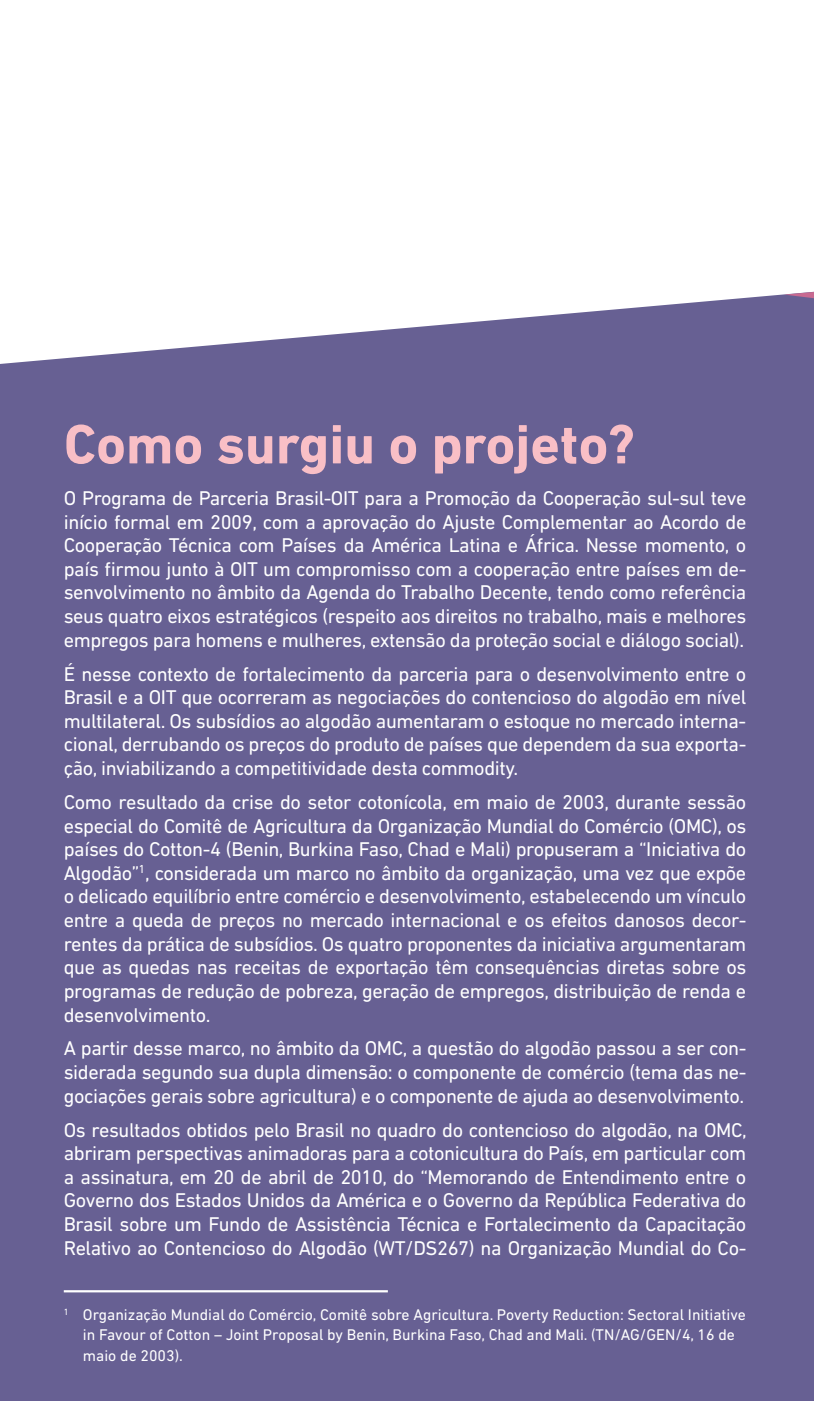
<style>
.page{position:relative;width:814px;height:1401px;background:#fff}
.page>*{position:absolute;margin:0;border:0;box-sizing:border-box;transform-origin:0 0}
.t1{font:700 56.25px "DIN Next LT Pro";color:#f9bfc6}
.t2{font:20.25px/23.6px "DIN Next LT Pro";letter-spacing:-.02em;color:#fff;text-align:justify}
.t3{font:15.75px/20.2px "DIN Next LT Pro";color:#fff}
</style>
<div class="page">
<div style="left:0;top:294px;width:814px;height:1107px;background:#676093"></div>
<svg style="left:784px;top:291px;width:30px;height:55px;background:#726696"></svg>
<hr style="left:64px;top:1290px;width:324px;height:2px;background:#fff">
<h1 class="t1" style="left:64px;top:411px;width:573px">Como surgiu o projeto?</h1>
<p class="t2" style="left:64px;top:486px;width:684px">O Programa de Parceria Brasil-OIT para a Promoção da Cooperação sul-sul teve início formal em 2009, com a aprovação do Ajuste Complementar ao Acordo de Cooperação Técnica com Países da América Latina e África. Nesse momento, o país firmou junto à OIT um compromisso com a cooperação entre países em de&shy;senvolvimento no âmbito da Agenda do Trabalho Decente, tendo como referência seus quatro eixos estratégicos (respeito aos direitos no trabalho, mais e melhores empregos para homens e mulheres, extensão da proteção social e diálogo social).</p>
<p class="t2" style="left:64px;top:661px;width:684px">É nesse contexto de fortalecimento da parceria para o desenvolvimento entre o Brasil e a OIT que ocorreram as negociações do contencioso do algodão em nível multilateral. Os subsídios ao algodão aumentaram o estoque no mercado interna&shy;cional, derrubando os preços do produto de países que dependem da sua exporta&shy;ção, inviabilizando a competitividade desta commodity.</p>
<p class="t2" style="left:64px;top:790px;width:684px">Como resultado da crise do setor cotonícola, em maio de 2003, durante sessão especial do Comitê de Agricultura da Organização Mundial do Comércio (OMC), os países do Cotton-4 (Benin, Burkina Faso, Chad e Mali) propuseram a “Iniciativa do Algodão”<sup>1</sup>, considerada um marco no âmbito da organização, uma vez que expõe o delicado equilíbrio entre comércio e desenvolvimento, estabelecendo um vínculo entre a queda de preços no mercado internacional e os efeitos danosos decor&shy;rentes da prática de subsídios. Os quatro proponentes da iniciativa argumentaram que as quedas nas receitas de exportação têm consequências diretas sobre os programas de redução de pobreza, geração de empregos, distribuição de renda e desenvolvimento.</p>
<p class="t2" style="left:64px;top:1036px;width:684px">A partir desse marco, no âmbito da OMC, a questão do algodão passou a ser con&shy;siderada segundo sua dupla dimensão: o componente de comércio (tema das ne&shy;gociações gerais sobre agricultura) e o componente de ajuda ao desenvolvimento.</p>
<p class="t2" style="left:64px;top:1117px;width:684px">Os resultados obtidos pelo Brasil no quadro do contencioso do algodão, na OMC, abriram perspectivas animadoras para a cotonicultura do País, em particular com a assinatura, em 20 de abril de 2010, do “Memorando de Entendimento entre o Governo dos Estados Unidos da América e o Governo da República Federativa do Brasil sobre um Fundo de Assistência Técnica e Fortalecimento da Capacitação Relativo ao Contencioso do Algodão (WT/DS267) na Organização Mundial do Co-</p>
<p class="t3" style="left:83px;top:1304px;width:664px;text-indent:-19px"><sup>1</sup> Organização Mundial do Comércio, Comitê sobre Agricultura. Poverty Reduction: Sectoral Initiative in Favour of Cotton – Joint Proposal by Benin, Burkina Faso, Chad and Mali. (TN/AG/GEN/4, 16 de maio de 2003).</p>
</div>
